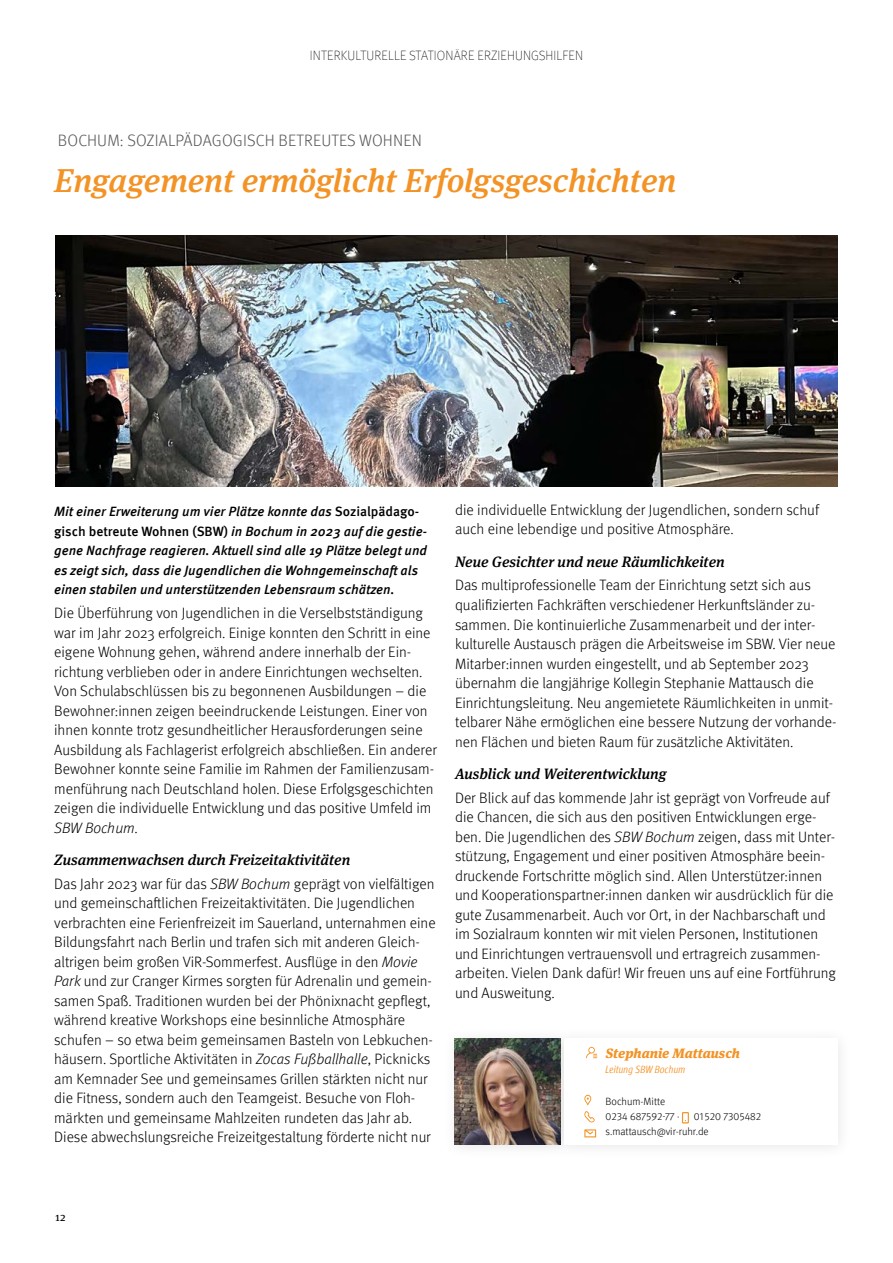
<style>
.page{position:relative;width:893px;height:1263px;background:#fff}
.page>*{position:absolute;margin:0;border:0;box-sizing:border-box;transform-origin:0 0}
.t1{font:italic 500 33px "Meta Serif Pro";color:#f39325}
.t2{font:300 16.5px "Meta Pro";letter-spacing:.01em;color:#575756}
.t3{font:300 15px/19.5px "Meta Pro";color:#000}
.t4{font:italic 500 15px "Meta Serif Pro";color:#000}
.t5{font:italic 500 13.5px/19.5px "Meta Pro";color:#000}
.t6{font:100 13.5px "Meta Pro";letter-spacing:.01em;color:#000}
.t7{font:italic 900 13.5px "Meta Serif Pro";color:#f39325}
.t8{font:12px "Meta Serif Pro";color:#000}
.t9{font:300 10.5px/15px "Meta Pro";color:#000}
.t10{font:italic condensed 10.5px "Meta Pro";color:#f39325}
.s1{font-style:normal}
.s2{font-style:italic}
</style>
<div class="page">
<img style="left:55px;top:235px;width:783px;height:252px">
<svg style="left:586px;top:1047px;width:11px;height:11px"></svg>
<img style="left:455px;top:1039px;width:106px;height:106px">
<svg style="left:584px;top:1095px;width:7px;height:10px"></svg>
<svg style="left:584px;top:1111px;width:11px;height:11px"></svg>
<svg style="left:682px;top:1112px;width:7px;height:11px"></svg>
<svg style="left:584px;top:1129px;width:12px;height:8px"></svg>
<p class="t6" style="left:310px;top:46px;width:275px">INTERKULTURELLE STATIONÄRE ERZIEHUNGSHILFEN</p>
<p class="t2" style="left:58px;top:128px;width:365px">BOCHUM: SOZIALPÄDAGOGISCH BETREUTES WOHNEN</p>
<h1 class="t1" style="left:54px;top:155px;width:623px">Engagement ermöglicht Erfolgsgeschichten</h1>
<p class="t5" style="left:54px;top:501px;width:375px">Mit einer Erweiterung um vier Plätze konnte das <span class="s1">Sozialpädago&shy;gisch betreute Wohnen (SBW)</span> in Bochum in 2023 auf die gestie&shy;gene Nachfrage reagieren. Aktuell sind alle 19 Plätze belegt und es zeigt sich, dass die Jugendlichen die Wohngemeinschaft als einen stabilen und unterstützenden Lebensraum schätzen.</p>
<p class="t3" style="left:54px;top:602px;width:384px">Die Überführung von Jugendlichen in die Verselbstständigung war im Jahr 2023 erfolgreich. Einige konnten den Schritt in eine eigene Wohnung gehen, während andere innerhalb der Ein&shy;richtung verblieben oder in andere Einrichtungen wechselten.<br>Von Schulabschlüssen bis zu begonnenen Ausbildungen – die Bewohner:innen zeigen beeindruckende Leistungen. Einer von ihnen konnte trotz gesundheitlicher Herausforderungen seine Ausbildung als Fachlagerist erfolgreich abschließen. Ein anderer Bewohner konnte seine Familie im Rahmen der Familienzusam&shy;menführung nach Deutschland holen. Diese Erfolgsgeschichten zeigen die individuelle Entwicklung und das positive Umfeld im <span class="s2">SBW Bochum</span>.</p>
<p class="t4" style="left:54px;top:848px;width:298px">Zusammenwachsen durch Freizeitaktivitäten</p>
<p class="t3" style="left:54px;top:873px;width:383px">Das Jahr 2023 war für das <span class="s2">SBW Bochum</span> geprägt von vielfältigen und gemeinschaftlichen Freizeitaktivitäten. Die Jugendlichen verbrachten eine Ferienfreizeit im Sauerland, unternahmen eine Bildungsfahrt nach Berlin und trafen sich mit anderen Gleich&shy;altrigen beim großen ViR-Sommerfest. Ausflüge in den <span class="s2">Movie Park</span> und zur Cranger Kirmes sorgten für Adrenalin und gemein&shy;samen Spaß. Traditionen wurden bei der Phönixnacht gepflegt, während kreative Workshops eine besinnliche Atmosphäre schufen – so etwa beim gemeinsamen Basteln von Lebkuchen&shy;häusern. Sportliche Aktivitäten in <span class="s2">Zocas Fußballhalle</span>, Picknicks am Kemnader See und gemeinsames Grillen stärkten nicht nur die Fitness, sondern auch den Teamgeist. Besuche von Floh&shy;märkten und gemeinsame Mahlzeiten rundeten das Jahr ab.<br>Diese abwechslungsreiche Freizeitgestaltung förderte nicht nur</p>
<p class="t3" style="left:455px;top:499px;width:366px">die individuelle Entwicklung der Jugendlichen, sondern schuf auch eine lebendige und positive Atmosphäre.</p>
<p class="t4" style="left:455px;top:550px;width:271px">Neue Gesichter und neue Räumlichkeiten</p>
<p class="t3" style="left:455px;top:575px;width:383px">Das multiprofessionelle Team der Einrichtung setzt sich aus qualifizierten Fachkräften verschiedener Herkunftsländer zu&shy;sammen. Die kontinuierliche Zusammenarbeit und der inter&shy;kulturelle Austausch prägen die Arbeitsweise im SBW. Vier neue Mitarber:innen wurden eingestellt, und ab September 2023 übernahm die langjährige Kollegin Stephanie Mattausch die Einrichtungsleitung. Neu angemietete Räumlichkeiten in unmit&shy;telbarer Nähe ermöglichen eine bessere Nutzung der vorhande&shy;nen Flächen und bieten Raum für zusätzliche Aktivitäten.</p>
<p class="t4" style="left:455px;top:762px;width:213px">Ausblick und Weiterentwicklung</p>
<p class="t3" style="left:455px;top:787px;width:382px">Der Blick auf das kommende Jahr ist geprägt von Vorfreude auf die Chancen, die sich aus den positiven Entwicklungen erge&shy;ben. Die Jugendlichen des <span class="s2">SBW Bochum</span> zeigen, dass mit Unter&shy;stützung, Engagement und einer positiven Atmosphäre beein&shy;druckende Fortschritte möglich sind. Allen Unterstützer:innen und Kooperationspartner:innen danken wir ausdrücklich für die gute Zusammenarbeit. Auch vor Ort, in der Nachbarschaft und im Sozialraum konnten wir mit vielen Personen, Institutionen und Einrichtungen vertrauensvoll und ertragreich zusammen&shy;arbeiten. Vielen Dank dafür! Wir freuen uns auf eine Fortführung und Ausweitung.</p>
<p class="t7" style="left:606px;top:1042px;width:136px">Stephanie Mattausch</p>
<p class="t10" style="left:605px;top:1062px;width:82px">Leitung SBW Bochum</p>
<p class="t9" style="left:606px;top:1094px;width:75px">Bochum-Mitte<br>0234 687592-77 ·</p>
<p class="t9" style="left:606px;top:1109px;width:157px;text-indent:88px">01520 7305482 s.mattausch@vir-ruhr.de</p>
<p class="t8" style="left:55px;top:1208px;width:12px">12</p>
</div>
